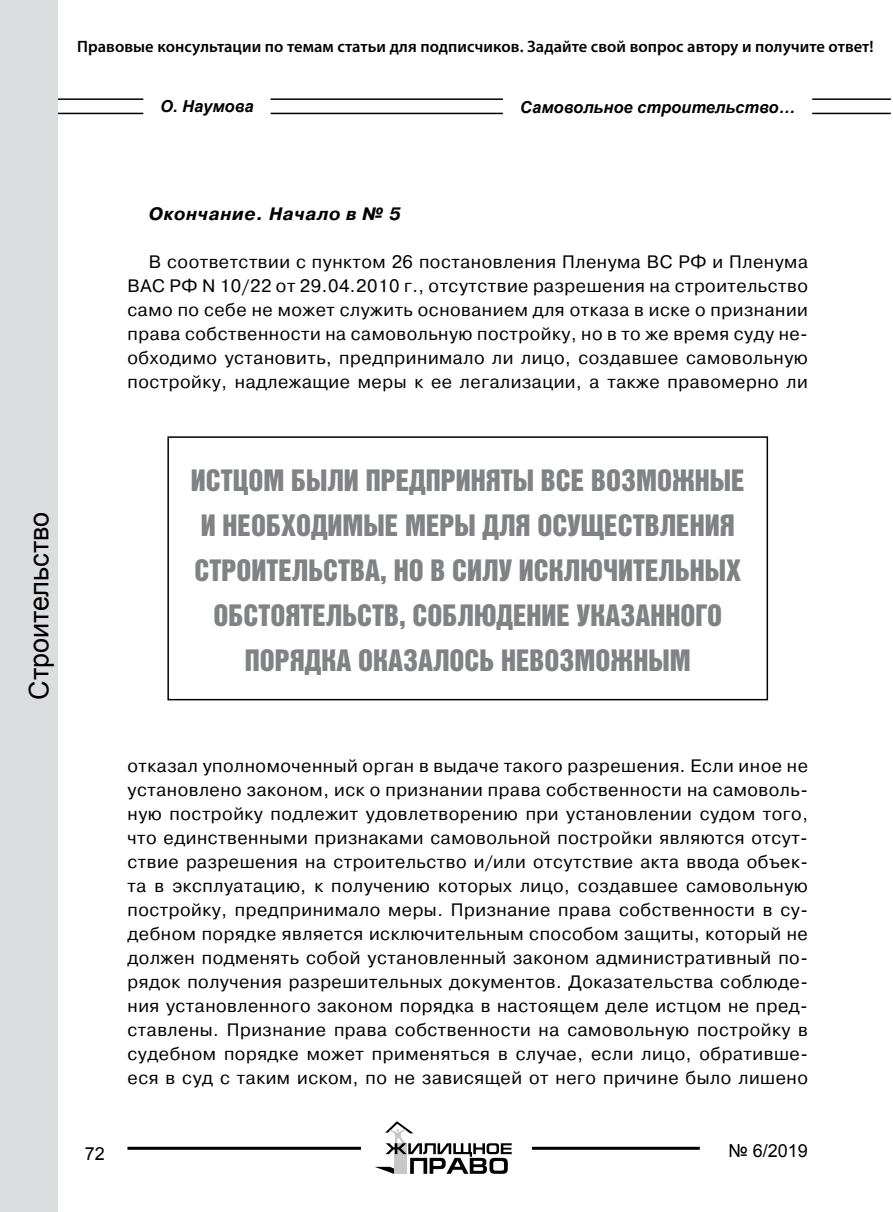
<style>
.page{position:relative;width:893px;height:1212px;background:#fff}
.page>*{position:absolute;margin:0;border:0;box-sizing:border-box;transform-origin:0 0}
.t1{font:30px/45px "Bastion Kontrast Alt C";letter-spacing:.05em;color:#808285;text-align:center}
.t2{font:27px "Arial";color:#000}
.t3{font:18px/24px "Pragmatica";letter-spacing:.03em;color:#000;text-align:justify}
.t4{font:italic 700 18px "Pragmatica";letter-spacing:.04em;color:#000}
.t5{font:18px "Arial";color:#000}
.t6{font:600 16.5px "Myriad Pro";letter-spacing:.005em;color:#000}
.t7{font:italic 700 16.5px "Arial";color:#000}
</style>
<div class="page">
<hr style="left:34px;top:98px;width:857px;height:2px;background:#000">
<hr style="left:34px;top:113px;width:857px;height:1px;background:#000">
<div style="left:0;top:0;width:58px;height:1212px;background:#dcddde"></div>
<div style="left:143px;top:95px;width:128px;height:23px;background:#fff"></div>
<div style="left:503px;top:96px;width:309px;height:22px;background:#fff"></div>
<hr style="left:127px;top:1147px;width:573px;height:3px;background:#000">
<div style="left:361px;top:1108px;width:170px;height:85px;background:#fff"></div>
<svg style="left:375px;top:1121px;width:137px;height:53px"></svg>
<div style="left:167px;top:436px;width:601px;height:264px;border:2px solid #000"></div>
<p class="t6" style="left:77px;top:36px;width:798px">Правовые консультации по темам статьи для подписчиков. Задайте свой вопрос автору и получите ответ!</p>
<p class="t7" style="left:160px;top:96px;width:95px">О. Наумова</p>
<p class="t7" style="left:520px;top:96px;width:277px">Самовольное строительство…</p>
<h2 class="t2" style="left:21px;top:700px;width:189px;rotate:-90deg">Строительство</h2>
<p class="t4" style="left:149px;top:203px;width:253px">Окончание. Начало в № 5</p>
<p class="t3" style="left:128px;top:251px;width:682px;text-indent:21px">В соответствии с пунктом 26 постановления Пленума ВС РФ и Пленума ВАС РФ N 10/22 от 29.04.2010 г., отсутствие разрешения на строительство само по себе не может служить основанием для отказа в иске о признании права собственности на самовольную постройку, но в то же время суду не&shy;обходимо установить, предпринимало ли лицо, создавшее самовольную постройку, надлежащие меры к ее легализации, а также правомерно ли</p>
<h1 class="t1" style="left:191px;top:458px;width:555px">истцом были предприняты все возможные и необходимые меры для осуществления строительства, но в силу исключительных обстоятельств, соблюдение указанного порядка оказалось невозможным</h1>
<p class="t3" style="left:128px;top:755px;width:682px">отказал уполномоченный орган в выдаче такого разрешения. Если иное не установлено законом, иск о признании права собственности на самоволь&shy;ную постройку подлежит удовлетворению при установлении судом того, что единственными признаками самовольной постройки являются отсут&shy;ствие разрешения на строительство и/или отсутствие акта ввода объек&shy;та в эксплуатацию, к получению которых лицо, создавшее самовольную постройку, предпринимало меры. П ризнание права собственности в су&shy;дебном порядке является исключительным способом защиты, который не должен подменять собой установленный законом административный по&shy;рядок получения разрешительных документов. Доказательства соблюде&shy;ния установленного законом порядка в настоящем деле истцом не пред&shy;ставлены. П ризнание права собственности на самовольную постройку в судебном порядке может применяться в случае, если лицо, обративше&shy;еся в суд с таким иском, по не зависящей от него причине было лишено</p>
<p class="t5" style="left:85px;top:1142px;width:22px">72</p>
<p class="t5" style="left:729px;top:1138px;width:81px">№ 6/2019</p>
</div>
